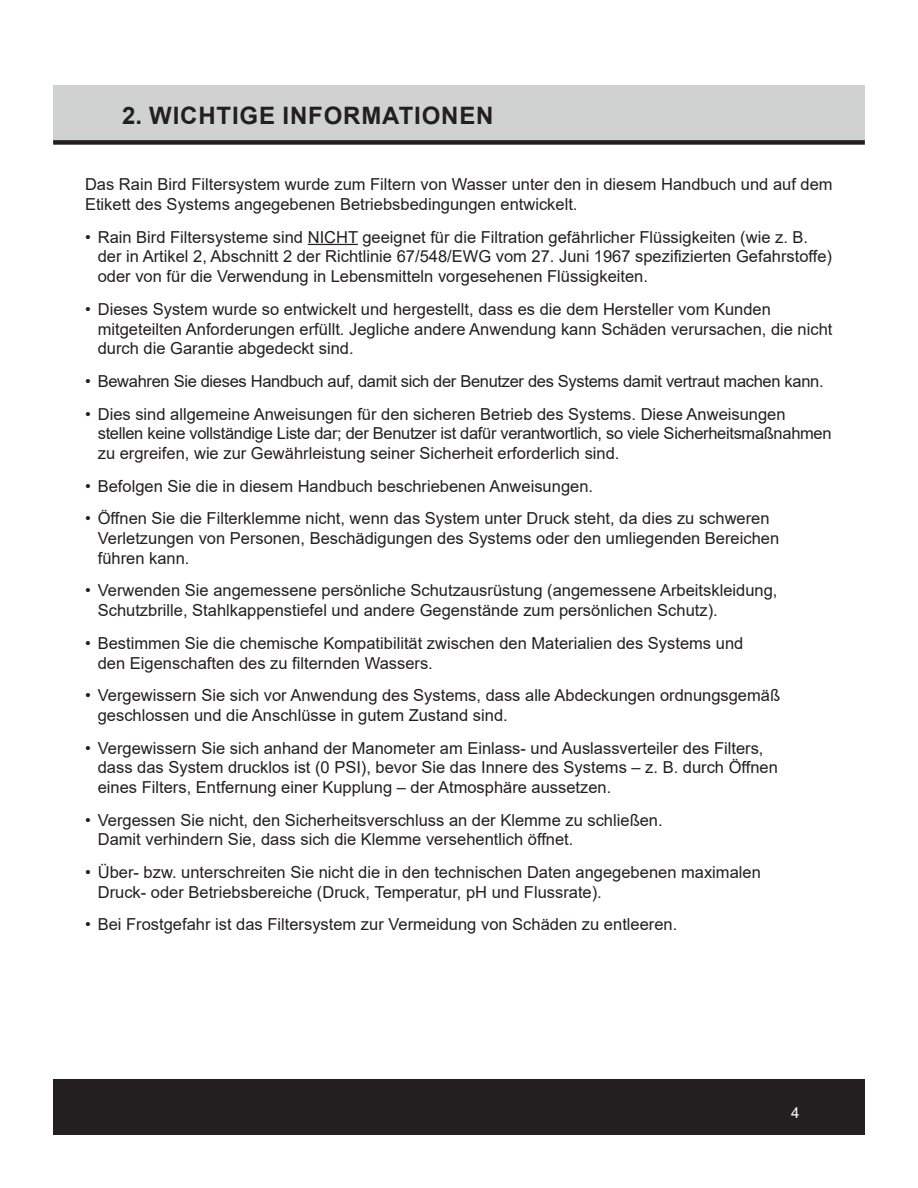
<style>
.page{position:relative;width:918px;height:1188px;background:#fff}
.page>*{position:absolute;margin:0;border:0;box-sizing:border-box;transform-origin:0 0}
.t1{font:700 24px "Arial";letter-spacing:.035em;color:#231f20}
.Body{font:16.5px/19.8px "Arial";color:#231f20}
.Body-2{font:16.5px "Arial";letter-spacing:-.02em;color:#231f20}
.t2{font:15px "Arial";color:#fff}
</style>
<div class="page">
<div style="left:53px;top:85px;width:812px;height:57px;background:#cfd2d0"></div>
<div style="left:53px;top:140px;width:812px;height:5px;background:#231f20"></div>
<div style="left:53px;top:1080px;width:812px;height:55px;background:#231f20"></div>
<hr style="left:308px;top:244px;width:50px;height:1px;background:#231f20">
<p class="t1" style="left:122px;top:98px;width:373px">2. WICHTIGE INFORMATIONEN</p>
<p class="Body" style="left:85px;top:175px;width:749px">Das Rain Bird Filtersystem wurde zum Filtern von Wasser unter den in diesem Handbuch und auf dem<br>Etikett des Systems angegebenen Betriebsbedingungen entwickelt.</p>
<p class="Body" style="left:98px;top:227px;width:736px;text-indent:-13px">• Rain Bird Filtersysteme sind NICHT geeignet für die Filtration gefährlicher Flüssigkeiten (wie z. B. der in Artikel 2, Abschnitt 2 der Richtlinie 67/548/EWG vom 27. Juni 1967 spezifizierten Gefahrstoffe) oder von für die Verwendung in Lebensmitteln vorgesehenen Flüssigkeiten.</p>
<p class="Body" style="left:98px;top:299px;width:736px;text-indent:-13px">• Dieses System wurde so entwickelt und hergestellt, dass es die dem Hersteller vom Kunden mitgeteilten Anforderungen erfüllt. Jegliche andere Anwendung kann Schäden verursachen, die nicht durch die Garantie abgedeckt sind.</p>
<p class="Body-2" style="left:85px;top:370px;width:740px">• Bewahren Sie dieses Handbuch auf, damit sich der Benutzer des Systems damit vertraut machen kann.</p>
<p class="Body" style="left:98px;top:404px;width:735px;text-indent:-13px">• Dies sind allgemeine Anweisungen für den sicheren Betrieb des Systems. Diese Anweisungen stellen keine vollständige Liste dar; der Benutzer ist dafür verantwortlich, so viele Sicherheitsmaßnahmen zu ergreifen, wie zur Gewährleistung seiner Sicherheit erforderlich sind.</p>
<p class="Body" style="left:85px;top:476px;width:510px">• Befolgen Sie die in diesem Handbuch beschriebenen Anweisungen.</p>
<p class="Body" style="left:98px;top:508px;width:683px;text-indent:-13px">• Öffnen Sie die Filterklemme nicht, wenn das System unter Druck steht, da dies zu schweren<br>Verletzungen von Personen, Beschädigungen des Systems oder den umliegenden Bereichen führen kann.</p>
<p class="Body" style="left:98px;top:581px;width:681px;text-indent:-13px">• Verwenden Sie angemessene persönliche Schutzausrüstung (angemessene Arbeitskleidung,<br>Schutzbrille, Stahlkappenstiefel und andere Gegenstände zum persönlichen Schutz).</p>
<p class="Body" style="left:98px;top:633px;width:647px;text-indent:-13px">• Bestimmen Sie die chemische Kompatibilität zwischen den Materialien des Systems und den Eigenschaften des zu filternden Wassers.</p>
<p class="Body" style="left:98px;top:685px;width:684px;text-indent:-13px">• Vergewissern Sie sich vor Anwendung des Systems, dass alle Abdeckungen ordnungsgemäß geschlossen und die Anschlüsse in gutem Zustand sind.</p>
<p class="Body" style="left:98px;top:738px;width:682px;text-indent:-13px">• Vergewissern Sie sich anhand der Manometer am Einlass- und Auslassverteiler des Filters, dass das System drucklos ist (0 PSI), bevor Sie das Innere des Systems – z. B. durch Öffnen eines Filters, Entfernung einer Kupplung – der Atmosphäre aussetzen.</p>
<p class="Body" style="left:98px;top:810px;width:566px;text-indent:-13px">• Vergessen Sie nicht, den Sicherheitsverschluss an der Klemme zu schließen.<br>Damit verhindern Sie, dass sich die Klemme versehentlich öffnet.</p>
<p class="Body" style="left:98px;top:862px;width:665px;text-indent:-13px">• Über- bzw. unterschreiten Sie nicht die in den technischen Daten angegebenen maximalen<br>Druck- oder Betriebsbereiche (Druck, Temperatur, pH und Flussrate).</p>
<p class="Body" style="left:85px;top:915px;width:594px">• Bei Frostgefahr ist das Filtersystem zur Vermeidung von Schäden zu entleeren.</p>
<p class="t2" style="left:791px;top:1103px;width:10px">4</p>
</div>
